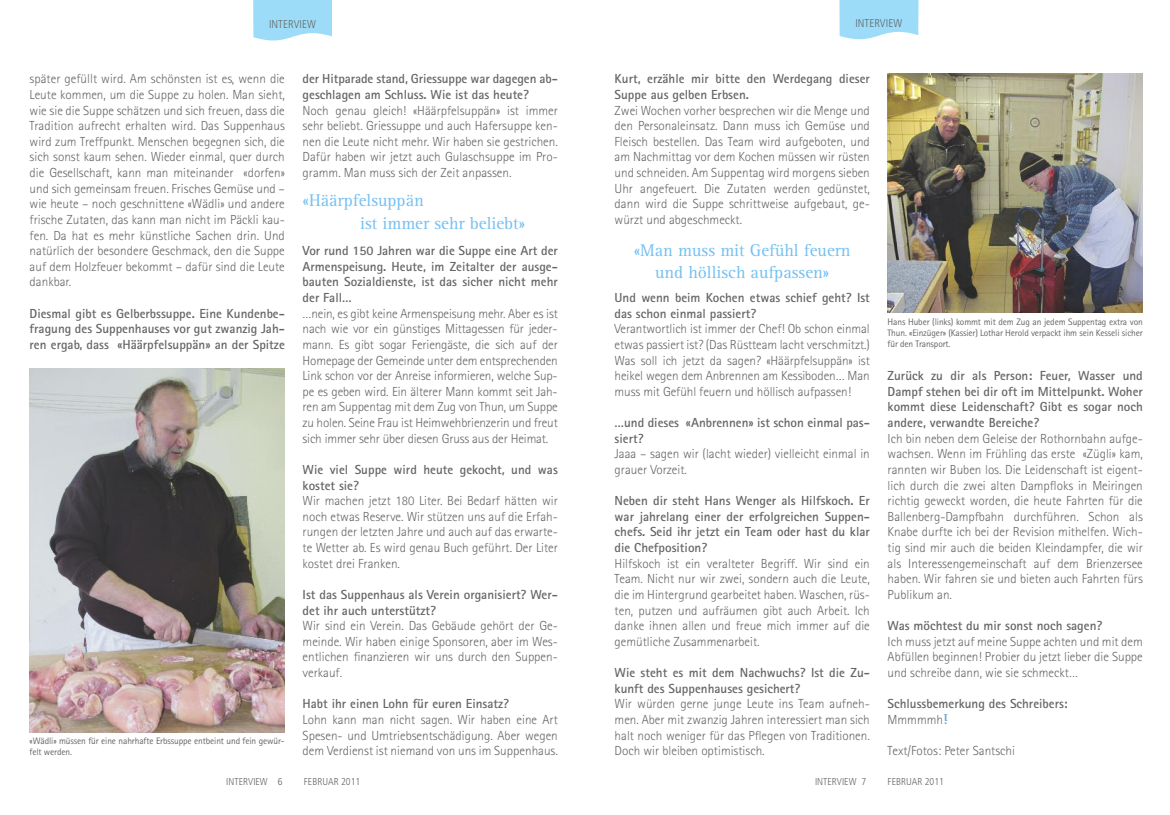
<style>
.page{position:relative;width:1170px;height:815px;background:#fff}
.page>*{position:absolute;margin:0;border:0;box-sizing:border-box;transform-origin:0 0}
.t1{font:17.5px/22.5px "Rotis Serif";color:#75c0f2}
.t2{font:700 14.88px "Rotis Serif";color:#6da6cd}
.t3{font:300 13.12px/15.6px "Rotis Sans Serif";color:#646565;text-align:justify}
.t4{font:700 13.12px/15.6px "Rotis Sans Serif";color:#646565}
.t5{font:300 condensed 11.25px "Frutiger LT Std";color:#646565}
.t6{font:300 condensed 10px "Frutiger LT Std";color:#646565}
.t7{font:9.38px/11.2px "Rotis Sans Serif";letter-spacing:-.015em;color:#646565}
</style>
<div class="page">
<svg style="left:253px;top:0;width:79px;height:41px;background:#a6dff8"></svg>
<svg style="left:839px;top:0;width:79px;height:39px;background:#a5dff8"></svg>
<img style="left:30px;top:369px;width:255px;height:363px">
<img style="left:887px;top:74px;width:255px;height:239px">
<p class="t5" style="left:269px;top:19px;width:48px">INTERVIEW</p>
<p class="t5" style="left:855px;top:18px;width:48px">INTERVIEW</p>
<p class="t4" style="left:302px;top:72px;width:257px">der Hitparade stand, Griessuppe war dagegen ab&shy;geschlagen am Schluss. Wie ist das heute?</p>
<p class="t3" style="left:302px;top:104px;width:257px">Noch genau gleich! «Häärpfelsuppän» ist immer sehr beliebt. Griessuppe und auch Hafersuppe ken&shy;nen die Leute nicht mehr. Wir haben sie gestrichen.<br>Dafür haben wir jetzt auch Gulaschsuppe im Pro&shy;gramm. Man muss sich der Zeit anpassen.</p>
<p class="t3" style="left:30px;top:72px;width:257px">später gefüllt wird. Am schönsten ist es, wenn die Leute kommen, um die Suppe zu holen. Man sieht, wie sie die Suppe schätzen und sich freuen, dass die Tradition aufrecht erhalten wird. Das Suppenhaus wird zum Treffpunkt. Menschen begegnen sich, die sich sonst kaum sehen. Wieder einmal, quer durch die Gesellschaft, kann man miteinander «dorfen» und sich gemeinsam freuen. Frisches Gemüse und – wie heute – noch geschnittene «Wädli» und andere frische Zutaten, das kann man nicht im Päckli kau&shy;fen. Da hat es mehr künstliche Sachen drin. Und natürlich der besondere Geschmack, den die Suppe auf dem Holzfeuer bekommt – dafür sind die Leute dankbar.</p>
<p class="t4" style="left:30px;top:307px;width:257px;text-align:justify">Diesmal gibt es Gelberbssuppe. Eine Kundenbe&shy;fragung des Suppenhauses vor gut zwanzig Jah&shy;ren ergab, dass «Häärpfelsuppän» an der Spitze</p>
<p class="t4" style="left:614px;top:72px;width:257px">Kurt, erzähle mir bitte den Werdegang dieser<br>Suppe aus gelben Erbsen.</p>
<p class="t3" style="left:614px;top:104px;width:257px">Zwei Wochen vorher besprechen wir die Menge und den Personaleinsatz. Dann muss ich Gemüse und Fleisch bestellen. Das Team wird aufgeboten, und am Nachmittag vor dem Kochen müssen wir rüsten und schneiden. Am Suppentag wird morgens sieben Uhr angefeuert. Die Zutaten werden gedünstet, dann wird die Suppe schrittweise aufgebaut, ge&shy;würzt und abgeschmeckt.</p>
<h1 class="t1" style="left:360px;top:191px;width:166px;text-indent:-58px">«Häärpfelsuppän<br>ist immer sehr beliebt»</h1>
<h1 class="t1" style="left:633px;top:241px;width:218px;text-align:center">«Man muss mit Gefühl feuern und höllisch aufpassen»</h1>
<p class="t4" style="left:302px;top:244px;width:257px;text-align:justify">Vor rund 150 Jahren war die Suppe eine Art der Armenspeisung. Heute, im Zeitalter der ausge&shy;bauten Sozialdienste, ist das sicher nicht mehr der Fall…</p>
<p class="t3" style="left:302px;top:307px;width:257px">…nein, es gibt keine Armenspeisung mehr. Aber es ist nach wie vor ein günstiges Mittagessen für jeder&shy;mann. Es gibt sogar Feriengäste, die sich auf der Homepage der Gemeinde unter dem entsprechenden Link schon vor der Anreise informieren, welche Sup&shy;pe es geben wird. Ein älterer Mann kommt seit Jah&shy;ren am Suppentag mit dem Zug von Thun, um Suppe zu holen. Seine Frau ist Heimwehbrienzerin und freut sich immer sehr über diesen Gruss aus der Heimat.</p>
<p class="t4" style="left:302px;top:463px;width:257px">Wie viel Suppe wird heute gekocht, und was kostet sie?</p>
<p class="t3" style="left:302px;top:494px;width:257px">Wir machen jetzt 180 Liter. Bei Bedarf hätten wir noch etwas Reserve. Wir stützen uns auf die Erfah&shy;rungen der letzten Jahre und auch auf das erwarte&shy;te Wetter ab. Es wird genau Buch geführt. Der Liter kostet drei Franken.</p>
<p class="t4" style="left:302px;top:588px;width:257px">Ist das Suppenhaus als Verein organisiert? Wer&shy;det ihr auch unterstützt?</p>
<p class="t3" style="left:302px;top:619px;width:257px">Wir sind ein Verein. Das Gebäude gehört der Ge&shy;meinde. Wir haben einige Sponsoren, aber im Wes&shy;entlichen finanzieren wir uns durch den Suppen&shy;verkauf.</p>
<p class="t4" style="left:302px;top:697px;width:208px">Habt ihr einen Lohn für euren Einsatz?</p>
<p class="t3" style="left:302px;top:713px;width:257px">Lohn kann man nicht sagen. Wir haben eine Art Spesen- und Umtriebsentschädigung. Aber wegen dem Verdienst ist niemand von uns im Suppenhaus.</p>
<p class="t4" style="left:614px;top:291px;width:257px">Und wenn beim Kochen etwas schief geht? Ist das schon einmal passiert?</p>
<p class="t3" style="left:614px;top:322px;width:257px">Verantwortlich ist immer der Chef! Ob schon einmal etwas passiert ist? (Das Rüstteam lacht verschmitzt.)<br>Was soll ich jetzt da sagen? «Häärpfelsuppän» ist heikel wegen dem Anbrennen am Kessiboden… Man muss mit Gefühl feuern und höllisch aufpassen!</p>
<p class="t4" style="left:614px;top:416px;width:257px">…und dieses «Anbrennen» ist schon einmal pas&shy;siert?</p>
<p class="t3" style="left:614px;top:447px;width:257px">Jaaa – sagen wir (lacht wieder) vielleicht einmal in grauer Vorzeit.</p>
<p class="t4" style="left:614px;top:494px;width:257px;text-align:justify">Neben dir steht Hans Wenger als Hilfskoch. Er war jahrelang einer der erfolgreichen Suppen&shy;chefs. Seid ihr jetzt ein Team oder hast du klar die Chefposition?</p>
<p class="t3" style="left:614px;top:557px;width:257px">Hilfskoch ist ein veralteter Begriff. Wir sind ein Team. Nicht nur wir zwei, sondern auch die Leute, die im Hintergrund gearbeitet haben. Waschen, rüs&shy;ten, putzen und aufräumen gibt auch Arbeit. Ich danke ihnen allen und freue mich immer auf die gemütliche Zusammenarbeit.</p>
<p class="t4" style="left:614px;top:666px;width:257px">Wie steht es mit dem Nachwuchs? Ist die Zu&shy;kunft des Suppenhauses gesichert?</p>
<p class="t3" style="left:614px;top:697px;width:257px">Wir würden gerne junge Leute ins Team aufneh&shy;men. Aber mit zwanzig Jahren interessiert man sich halt noch weniger für das Pflegen von Traditionen.<br>Doch wir bleiben optimistisch.</p>
<p class="t7" style="left:887px;top:317px;width:257px;text-align:justify">Hans Huber (links) kommt mit dem Zug an jedem Suppentag extra von Thun. «Einzüger» (Kassier) Lothar Herold verpackt ihm sein Kesseli sicher für den Transport.</p>
<p class="t4" style="left:887px;top:369px;width:257px;text-align:justify">Zurück zu dir als Person: Feuer, Wasser und Dampf stehen bei dir oft im Mittelpunkt. Woher kommt diese Leidenschaft? Gibt es sogar noch andere, verwandte Bereiche?</p>
<p class="t3" style="left:887px;top:432px;width:257px">Ich bin neben dem Geleise der Rothornbahn aufge&shy;wachsen. Wenn im Frühling das erste «Zügli» kam, rannten wir Buben los. Die Leidenschaft ist eigent&shy;lich durch die zwei alten Dampfloks in Meiringen richtig geweckt worden, die heute Fahrten für die Ballenberg-Dampfbahn durchführen. Schon als Knabe durfte ich bei der Revision mithelfen. Wich&shy;tig sind mir auch die beiden Kleindampfer, die wir als Interessengemeinschaft auf dem Brienzersee haben. Wir fahren sie und bieten auch Fahrten fürs Publikum an.</p>
<p class="t4" style="left:887px;top:619px;width:216px">Was möchtest du mir sonst noch sagen?</p>
<p class="t3" style="left:887px;top:635px;width:257px">Ich muss jetzt auf meine Suppe achten und mit dem Abfüllen beginnen! Probier du jetzt lieber die Suppe und schreibe dann, wie sie schmeckt…</p>
<p class="t4" style="left:887px;top:697px;width:182px">Schlussbemerkung des Schreibers:</p>
<p class="t3" style="left:887px;top:713px;width:57px">Mmmmmh</p>
<p class="t3" style="left:887px;top:744px;width:129px">Text/Fotos: Peter Santschi</p>
<p class="t2" style="left:948px;top:724px;width:6px;rotate:-180deg">i</p>
<p class="t7" style="left:30px;top:736px;width:257px">«Wädli» müssen für eine nahrhafte Erbssuppe entbeint und fein gewür&shy;felt werden.</p>
<p class="t6" style="left:226px;top:778px;width:58px">INTERVIEW 6</p>
<p class="t6" style="left:304px;top:778px;width:58px">FEBRUAR 2011</p>
<p class="t6" style="left:815px;top:778px;width:53px">INTERVIEW 7</p>
<p class="t6" style="left:887px;top:778px;width:58px">FEBRUAR 2011</p>
</div>
